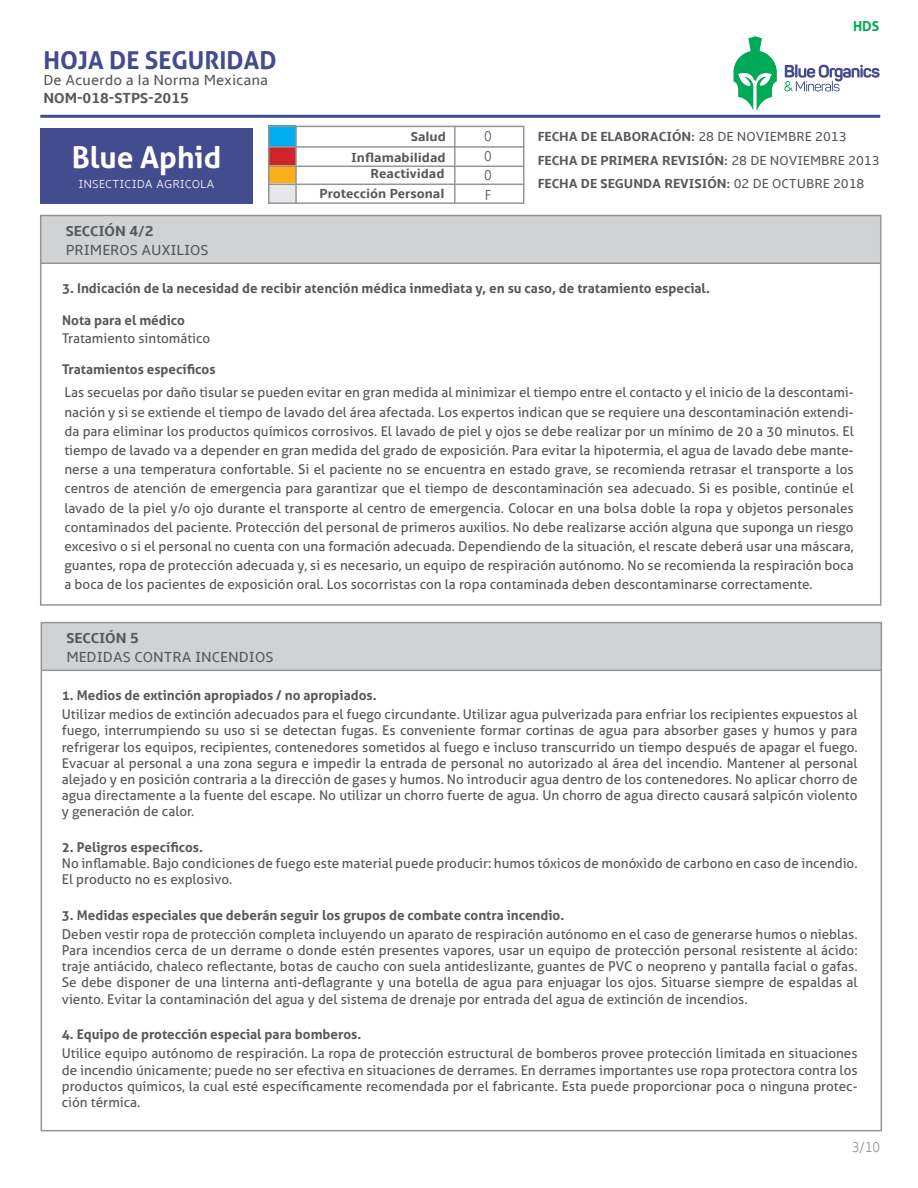
<style>
.page{position:relative;width:918px;height:1188px;background:#fff}
.page>*{position:absolute;margin:0;border:0;box-sizing:border-box;transform-origin:0 0}
.t1{font:700 30px "Aller";color:#fff}
.t2{font:700 24.6px "Aller";color:#434c8e}
.t3{font:15px "Amble";color:#57585a}
.t4{font:700 15px "Amble";color:#57585a}
.t5{font:300 condensed 15px "Amble";color:#939598}
.t6{font:300 condensed 15px/19.5px "Amble";color:#57585a;text-align:justify}
.t7{font:700 13.65px "Aller";color:#00a859}
.t8{font:13.5px/16.2px "Aller";color:#57585a;text-align:justify}
.t9{font:700 13.5px "Aller";color:#57585a}
.t10{font:700 13.5px/23.4px "Amble";color:#57585a}
.t11{font:300 12px "Amble";color:#fff}
.s1{font-weight:400}
</style>
<div class="page">
<div style="left:41px;top:216px;width:840px;height:47px;background:#d1d2d4"></div>
<hr style="left:41px;top:262px;width:840px;height:2px;background:#939598">
<div style="left:40px;top:215px;width:841px;height:391px;border:2px solid #939598"></div>
<div style="left:42px;top:623px;width:840px;height:47px;background:#d1d2d4"></div>
<hr style="left:41px;top:670px;width:840px;height:1px;background:#939598">
<hr style="left:40px;top:115px;width:840px;height:3px;background:#434c8e">
<div style="left:268px;top:126px;width:28px;height:21px;background:#00aeef"></div>
<div style="left:268px;top:147px;width:28px;height:20px;background:#d1232a"></div>
<div style="left:268px;top:165px;width:28px;height:20px;background:#faaf18"></div>
<div style="left:268px;top:184px;width:28px;height:19px;background:#e6e7e9"></div>
<div style="left:268px;top:126px;width:256px;height:78px;border:2px solid #939598"></div>
<hr style="left:454px;top:126px;width:2px;height:78px;background:#939598">
<hr style="left:268px;top:146px;width:256px;height:2px;background:#939598">
<hr style="left:268px;top:166px;width:256px;height:1px;background:#939598">
<hr style="left:268px;top:184px;width:256px;height:1px;background:#939598">
<div style="left:40px;top:128px;width:213px;height:76px;background:#434c8e"></div>
<hr style="left:295px;top:126px;width:2px;height:78px;background:#939598">
<svg style="left:784px;top:64px;width:96px;height:27px"></svg>
<svg style="left:733px;top:36px;width:44px;height:74px"></svg>
<h2 class="t2" style="left:43px;top:45px;width:235px">HOJA DE SEGURIDAD</h2>
<p class="t3" style="left:43px;top:71px;width:226px">De Acuerdo a la Norma Mexicana</p>
<p class="t4" style="left:43px;top:89px;width:147px">NOM-018-STPS-2015</p>
<p class="t10" style="left:411px;top:125px;width:37px">Salud</p>
<p class="t10" style="left:319px;top:164px;width:127px;line-height:19.8px;text-align:right">Reactividad<br>Protección Personal</p>
<h1 class="t1" style="left:72px;top:139px;width:151px">Blue Aphid</h1>
<p class="t10" style="left:351px;top:146px;width:96px">Inflamabilidad</p>
<p class="t11" style="left:78px;top:177px;width:138px">INSECTICIDA AGRICOLA</p>
<p class="t4" style="left:66px;top:223px;width:89px">SECCIÓN 4/2</p>
<p class="t3" style="left:66px;top:242px;width:144px">PRIMEROS AUXILIOS</p>
<p class="t6" style="left:484px;top:127px;width:9px">0<br>0<br>0<br>F</p>
<p class="t7" style="left:853px;top:18px;width:28px">HDS</p>
<p class="t10" style="left:538px;top:125px;width:343px">FECHA DE ELABORACIÓN: <span class="s1">28 DE NOVIEMBRE 2013<br></span>FECHA DE PRIMERA REVISIÓN: <span class="s1">28 DE NOVIEMBRE 2013<br></span>FECHA DE SEGUNDA REVISIÓN: <span class="s1">02 DE OCTUBRE 2018</span></p>
<p class="t9" style="left:62px;top:280px;width:649px">3. Indicación de la necesidad de recibir atención médica inmediata y, en su caso, de tratamiento especial.</p>
<p class="t9" style="left:62px;top:311px;width:124px">Nota para el médico</p>
<p class="t8" style="left:62px;top:330px;width:150px">Tratamiento sintomático</p>
<p class="t9" style="left:62px;top:361px;width:155px">Tratamientos específicos</p>
<p class="t8" style="left:64px;top:383px;width:791px;line-height:19.2px">Las secuelas por daño tisular se pueden evitar en gran medida al minimizar el tiempo entre el contacto y el inicio de la descontami&shy;nación y si se extiende el tiempo de lavado del área afectada. Los expertos indican que se requiere una descontaminación extendi&shy;da para eliminar los productos químicos corrosivos. El lavado de piel y ojos se debe realizar por un mínimo de 20 a 30 minutos. El tiempo de lavado va a depender en gran medida del grado de exposición. Para evitar la hipotermia, el agua de lavado debe mante&shy;nerse a una temperatura confortable. Si el paciente no se encuentra en estado grave, se recomienda retrasar el transporte a los centros de atención de emergencia para garantizar que el tiempo de descontaminación sea adecuado. Si es posible, continúe el lavado de la piel y/o ojo durante el transporte al centro de emergencia. Colocar en una bolsa doble la ropa y objetos personales contaminados del paciente. Protección del personal de primeros auxilios. No debe realizarse acción alguna que suponga un riesgo excesivo o si el personal no cuenta con una formación adecuada. Dependiendo de la situación, el rescate deberá usar una máscara, guantes, ropa de protección adecuada y, si es necesario, un equipo de respiración autónomo. No se recomienda la respiración boca a boca de los pacientes de exposición oral. Los socorristas con la ropa contaminada deben descontaminarse correctamente.</p>
<p class="t4" style="left:66px;top:630px;width:74px">SECCIÓN 5</p>
<p class="t3" style="left:66px;top:649px;width:209px">MEDIDAS CONTRA INCENDIOS</p>
<p class="t9" style="left:62px;top:687px;width:316px">1. Medios de extinción apropiados / no apropiados.</p>
<p class="t8" style="left:62px;top:706px;width:797px">Utilizar medios de extinción adecuados para el fuego circundante. Utilizar agua pulverizada para enfriar los recipientes expuestos al fuego, interrumpiendo su uso si se detectan fugas. Es conveniente formar cortinas de agua para absorber gases y humos y para refrigerar los equipos, recipientes, contenedores sometidos al fuego e incluso transcurrido un tiempo después de apagar el fuego.<br>Evacuar al personal a una zona segura e impedir la entrada de personal no autorizado al área del incendio. Mantener al personal alejado y en posición contraria a la dirección de gases y humos. No introducir agua dentro de los contenedores. No aplicar chorro de agua directamente a la fuente del escape. No utilizar un chorro fuerte de agua. Un chorro de agua directo causará salpicón violento y generación de calor.</p>
<p class="t9" style="left:62px;top:839px;width:143px">2. Peligros específicos.</p>
<p class="t8" style="left:62px;top:855px;width:797px">No inflamable. Bajo condiciones de fuego este material puede producir: humos tóxicos de monóxido de carbono en caso de incendio.<br>El producto no es explosivo.</p>
<p class="t9" style="left:62px;top:907px;width:504px">3. Medidas especiales que deberán seguir los grupos de combate contra incendio.</p>
<p class="t8" style="left:62px;top:926px;width:797px">Deben vestir ropa de protección completa incluyendo un aparato de respiración autónomo en el caso de generarse humos o nieblas.<br>Para incendios cerca de un derrame o donde estén presentes vapores, usar un equipo de protección personal resistente al ácido: traje antiácido, chaleco reflectante, botas de caucho con suela antideslizante, guantes de PVC o neopreno y pantalla facial o gafas.<br>Se debe disponer de una linterna anti-deflagrante y una botella de agua para enjuagar los ojos. Situarse siempre de espaldas al viento. Evitar la contaminación del agua y del sistema de drenaje por entrada del agua de extinción de incendios.</p>
<p class="t9" style="left:62px;top:1026px;width:301px">4. Equipo de protección especial para bomberos.</p>
<p class="t8" style="left:62px;top:1046px;width:797px">Utilice equipo autónomo de respiración. La ropa de protección estructural de bomberos provee protección limitada en situaciones de incendio únicamente; puede no ser efectiva en situaciones de derrames. En derrames importantes use ropa protectora contra los productos químicos, la cual esté específicamente recomendada por el fabricante. Esta puede proporcionar poca o ninguna protec&shy;ción térmica.</p>
<p class="t5" style="left:852px;top:1138px;width:30px">3/10</p>
</div>
